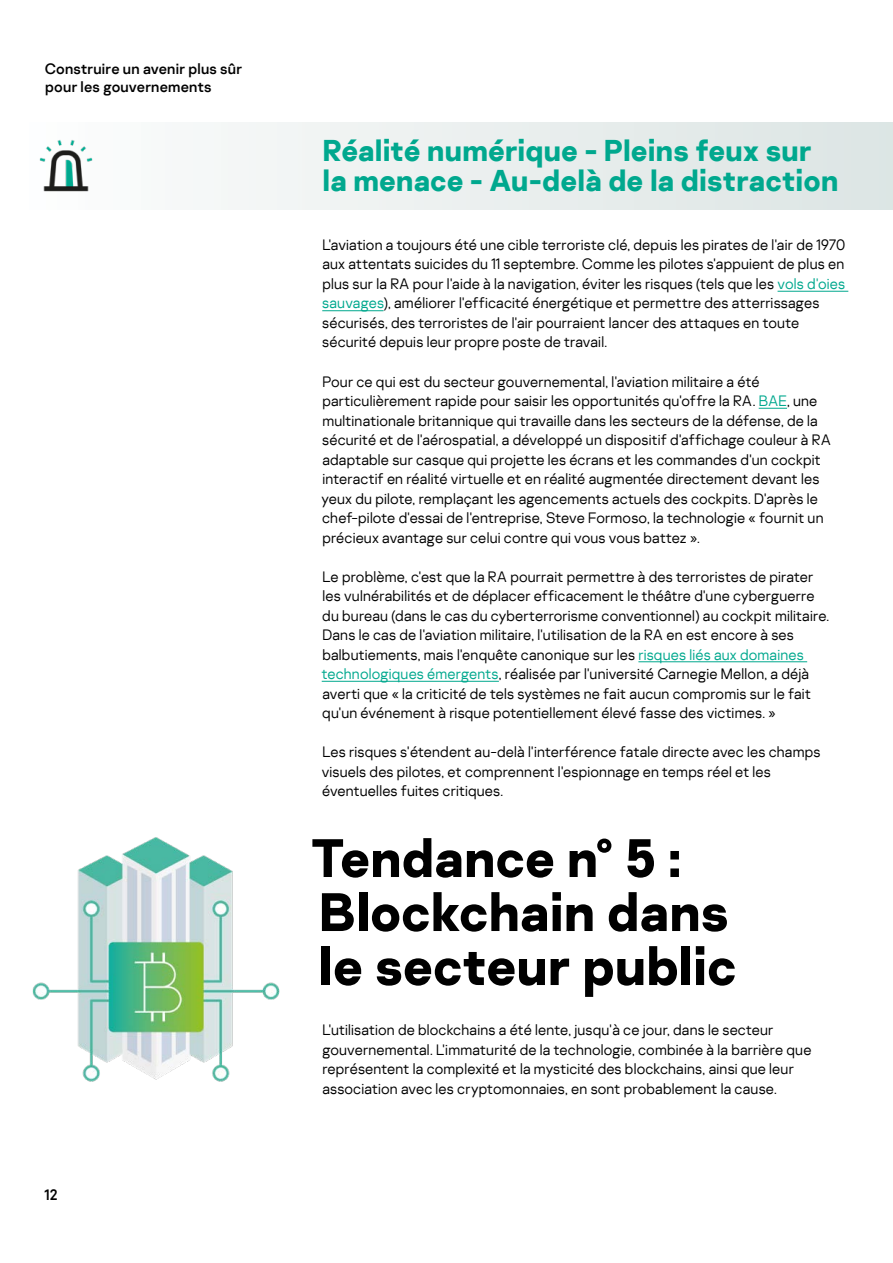
<style>
.page{position:relative;width:893px;height:1263px;background:#fff}
.page>*{position:absolute;margin:0;border:0;box-sizing:border-box;transform-origin:0 0}
.t1{font:700 54px/54px "Kaspersky Sans";color:#000}
.t2{font:700 30px/30px "Kaspersky Sans";letter-spacing:.005em;color:#00a88e}
.t3{font:300 15px/19.5px "Kaspersky Sans";letter-spacing:.015em;color:#000}
.t4{font:15px/18px "Kaspersky Sans";letter-spacing:.015em;color:#000}
.s1{color:#00a88e}
</style>
<div class="page">
<div style="left:0;top:123px;width:893px;height:86px;background:linear-gradient(to right,#fefefe,#dce4e3)"></div>
<hr style="left:777px;top:291px;width:71px;height:1px;background:#00a88e">
<hr style="left:322px;top:310px;width:61px;height:1px;background:#00a88e">
<svg style="left:759px;top:408px;width:28px;height:1px"></svg>
<hr style="left:638px;top:661px;width:169px;height:1px;background:#00a88e">
<hr style="left:322px;top:681px;width:177px;height:1px;background:#00a88e">
<img style="left:38px;top:137px;width:57px;height:57px">
<img style="left:32px;top:837px;width:248px;height:245px">
<p class="t4" style="left:45px;top:60px;width:199px">Construire un avenir plus sûr pour les gouvernements</p>
<p class="t4" style="left:45px;top:1186px;width:15px">12</p>
<h2 class="t2" style="left:322px;top:136px;width:517px">Réalité numérique - Pleins feux sur la menace - Au-delà de la distraction</h2>
<p class="t3" style="left:322px;top:235px;width:525px">L'aviation a toujours été une cible terroriste clé, depuis les pirates de l'air de 1970 aux attentats suicides du 11 septembre. Comme les pilotes s'appuient de plus en plus sur la RA pour l'aide à la navigation, éviter les risques (tels que les <span class="s1">vols d'oies sauvages</span>), améliorer l'efficacité énergétique et permettre des atterrissages sécurisés, des terroristes de l'air pourraient lancer des attaques en toute sécurité depuis leur propre poste de travail.</p>
<p class="t3" style="left:322px;top:371px;width:511px">Pour ce qui est du secteur gouvernemental, l'aviation militaire a été particulièrement rapide pour saisir les opportunités qu'offre la RA. <span class="s1">BAE</span>, une multinationale britannique qui travaille dans les secteurs de la défense, de la sécurité et de l'aérospatial, a développé un dispositif d'affichage couleur à RA adaptable sur casque qui projette les écrans et les commandes d'un cockpit interactif en réalité virtuelle et en réalité augmentée directement devant les yeux du pilote, remplaçant les agencements actuels des cockpits. D'après le chef-pilote d'essai de l'entreprise, Steve Formoso, la technologie « fournit un précieux avantage sur celui contre qui vous vous battez ».</p>
<p class="t3" style="left:322px;top:566px;width:509px">Le problème, c'est que la RA pourrait permettre à des terroristes de pirater les vulnérabilités et de déplacer efficacement le théâtre d'une cyberguerre du bureau (dans le cas du cyberterrorisme conventionnel) au cockpit militaire.<br>Dans le cas de l'aviation militaire, l'utilisation de la RA en est encore à ses balbutiements, mais l'enquête canonique sur les <span class="s1">risques liés aux domaines technologiques émergents</span>, réalisée par l'université Carnegie Mellon, a déjà averti que « la criticité de tels systèmes ne fait aucun compromis sur le fait qu'un événement à risque potentiellement élevé fasse des victimes. »</p>
<p class="t3" style="left:322px;top:742px;width:500px">Les risques s'étendent au-delà l'interférence fatale directe avec les champs visuels des pilotes, et comprennent l'espionnage en temps réel et les éventuelles fuites critiques.</p>
<h1 class="t1" style="left:310px;top:832px;width:428px">Tendance n° 5 :<br>Blockchain dans le secteur public</h1>
<p class="t3" style="left:322px;top:1020px;width:491px">L'utilisation de blockchains a été lente, jusqu'à ce jour, dans le secteur gouvernemental. L'immaturité de la technologie, combinée à la barrière que représentent la complexité et la mysticité des blockchains, ainsi que leur association avec les cryptomonnaies, en sont probablement la cause.</p>
</div>
